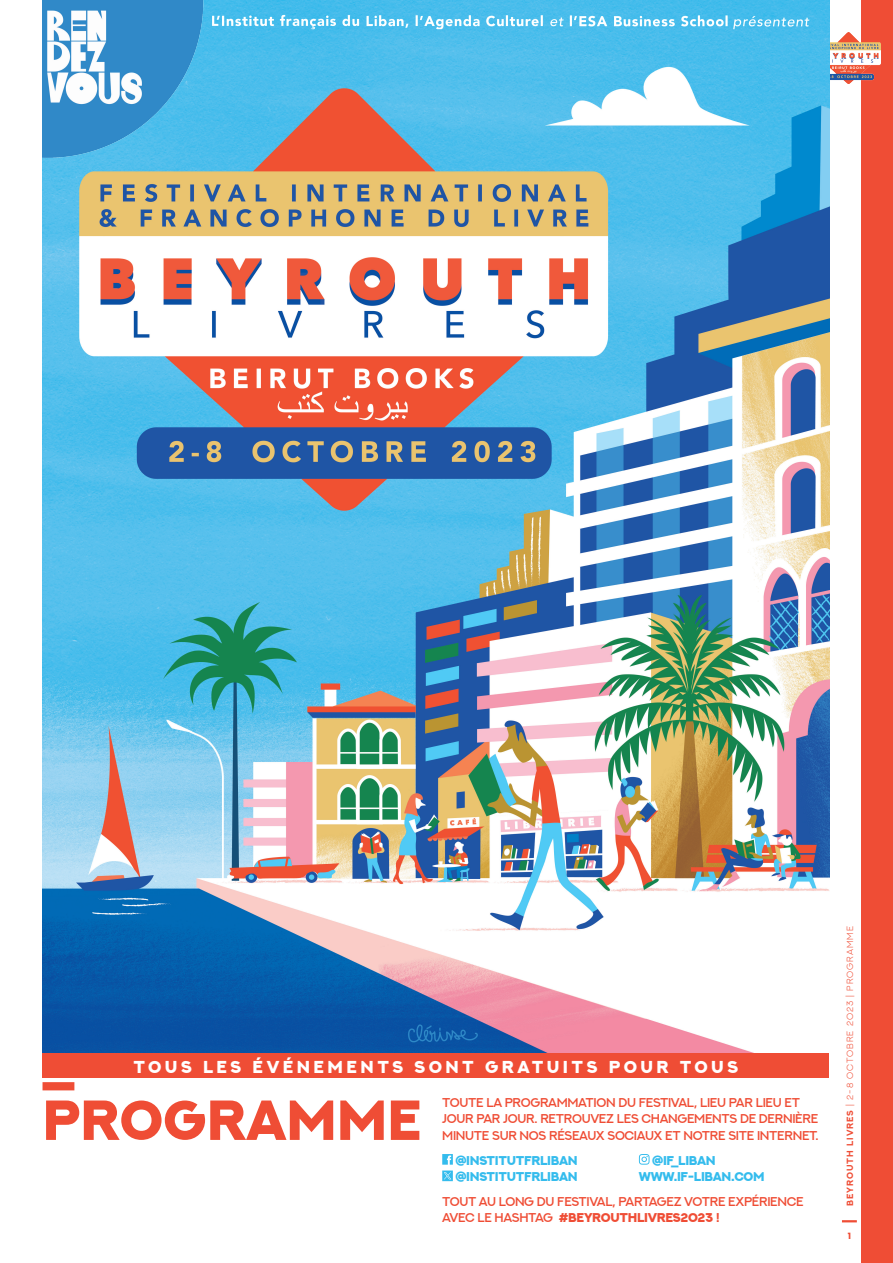
<style>
.page{position:relative;width:893px;height:1263px;background:#fff}
.page>*{position:absolute;margin:0;border:0;box-sizing:border-box;transform-origin:0 0}
.t1{font:800 56.25px "NEXTART";color:#ef4d35}
.t2{font:800 17.25px "NEXTART";letter-spacing:.2em;color:#fff}
.t3{font:600 12.75px/16.5px "NEXTART";letter-spacing:-.025em;color:#ef4d35}
.t4{font:800 12.75px "NEXTART";letter-spacing:-.025em;color:#34bced}
.t5{font:300 9px "NEXTART";letter-spacing:.1em;color:#ef4d35}
.t6{font:800 9px "NEXTART";color:#ef4d35}
.s1{font-weight:800}
.s2{font-weight:700}
</style>
<div class="page">
<div style="left:861px;top:0;width:32px;height:1263px;background:#ef4d35"></div>
<svg style="left:842px;top:1220px;width:15px;height:2px"></svg>
<img style="left:829px;top:32px;width:51px;height:51px">
<img style="left:43px;top:180px;width:786px;height:873px">
<svg style="left:442px;top:1154px;width:11px;height:27px"></svg>
<svg style="left:639px;top:1154px;width:10px;height:11px"></svg>
<div style="left:43px;top:1053px;width:786px;height:25px;background:#ef4d35"></div>
<div style="left:43px;top:1082px;width:31px;height:8px;background:#ef4d35"></div>
<img style="left:43px;top:0;width:786px;height:180px">
<p class="t2" style="left:134px;top:1056px;width:606px">TOUS LES ÉVÉNEMENTS SONT GRATUITS POUR TOUS</p>
<p class="t1" style="left:43px;top:1085px;width:381px">PROGRAMME</p>
<p class="t3" style="left:442px;top:1094px;width:378px">TOUTE LA PROGRAMMATION DU FESTIVAL, LIEU PAR LIEU ET<br>JOUR PAR JOUR. RETROUVEZ LES CHANGEMENTS DE DERNIÈRE<br>MINUTE SUR NOS RÉSEAUX SOCIAUX ET NOTRE SITE INTERNET.</p>
<p class="t4" style="left:652px;top:1152px;width:65px">@IF_LIBAN</p>
<p class="t4" style="left:639px;top:1169px;width:127px">WWW.IF-LIBAN.COM</p>
<p class="t3" style="left:442px;top:1193px;width:363px">TOUT AU LONG DU FESTIVAL, PARTAGEZ VOTRE EXPÉRIENCE<br>AVEC LE HASHTAG <span class="s1">#BEYROUTHLIVRES2023</span> <span class="s2">!</span></p>
<p class="t4" style="left:455px;top:1152px;width:124px">@INSTITUTFRLIBAN</p>
<p class="t4" style="left:455px;top:1169px;width:124px">@INSTITUTFRLIBAN</p>
<p class="t5" style="left:845px;top:1206px;width:281px;rotate:-90deg"><span class="s2">BEYROUTH LIVRES</span> | 2-8 octobre 2023 | PROGRAMME</p>
<p class="t6" style="left:848px;top:1230px;width:5px">1</p>
</div>
